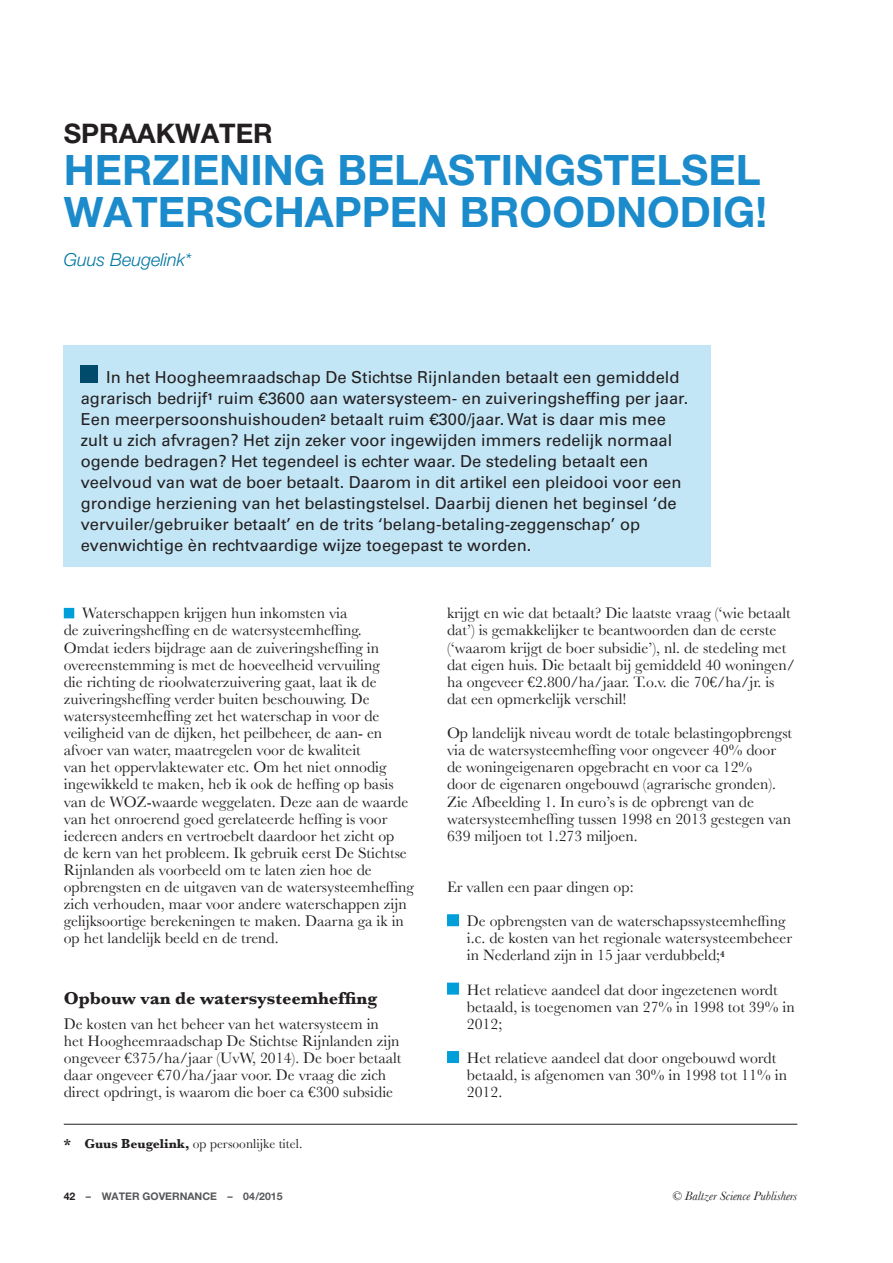
<style>
.page{position:relative;width:893px;height:1263px;background:#fff}
.page>*{position:absolute;margin:0;border:0;box-sizing:border-box;transform-origin:0 0}
.t1{font:700 42px/42px "Helvetica Neue";color:#1b8bcb}
.t2{font:700 27px "Helvetica Neue";color:#231f20}
.t3{font:700 18px "Baskerville";color:#231f20}
.t4{font:italic 300 18px "Helvetica Neue";color:#0076a3}
.t5{font:16.5px/21px "Univers";color:#231f20}
.t6{font:15.75px/17.1px "Baskerville";color:#231f20}
.t7{font:13.5px "Baskerville";color:#231f20}
.t8{font:italic 12.75px "Baskerville";color:#231f20}
.t9{font:700 10.5px "Helvetica Neue";color:#57585a}
.s1{font-weight:700}
.s2{color:#231f20}
</style>
<div class="page">
<div style="left:64px;top:345px;width:647px;height:222px;background:#c3e6f6"></div>
<hr style="left:64px;top:1124px;width:733px;height:1px;background:#231f20">
<div style="left:81px;top:366px;width:17px;height:17px;background:#004b6c"></div>
<div style="left:447px;top:914px;width:12px;height:12px;background:#009fda"></div>
<div style="left:447px;top:983px;width:12px;height:12px;background:#009fda"></div>
<div style="left:447px;top:1051px;width:12px;height:12px;background:#009fda"></div>
<div style="left:64px;top:608px;width:10px;height:10px;background:#009fda"></div>
<h2 class="t2" style="left:64px;top:116px;width:208px">SPRAAKWATER</h2>
<h1 class="t1" style="left:64px;top:148px;width:705px">HERZIENING BELASTINGSTELSEL<br>WATERSCHAPPEN BROODNODIG!</h1>
<p class="t4" style="left:64px;top:248px;width:129px">Guus Beugelink*</p>
<p class="t5" style="left:81px;top:367px;width:609px;text-indent:26px">In het Hoogheemraadschap De Stichtse Rijnlanden betaalt een gemiddeld agrarisch bedrijf<sup>1</sup> ruim €3600 aan watersysteem- en zuiveringsheffing per jaar.<br>Een meerpersoonshuishouden<sup>2</sup> betaalt ruim €300/jaar. Wat is daar mis mee zult u zich afvragen? Het zijn zeker voor ingewijden immers redelijk normaal ogende bedragen? Het tegendeel is echter waar. De stedeling betaalt een veelvoud van wat de boer betaalt. Daarom in dit artikel een pleidooi voor een grondige herziening van het belastingstelsel. Daarbij dienen het beginsel ‘de vervuiler/gebruiker betaalt’ en de trits ‘belang-betaling-zeggenschap’ op evenwichtige èn rechtvaardige wijze toegepast te worden.</p>
<p class="t6" style="left:64px;top:604px;width:352px;text-indent:18px">Waterschappen krijgen hun inkomsten via<br>de zuiveringsheffing en de watersysteemheffing.<br>Omdat ieders bijdrage aan de zuiveringsheffing in overeenstemming is met de hoeveelheid vervuiling<br>die richting de rioolwaterzuivering gaat, laat ik de zuiveringsheffing verder buiten beschouwing. De watersysteemheffing zet het waterschap in voor de veiligheid van de dijken, het peilbeheer, de aan- en afvoer van water, maatregelen voor de kwaliteit<br>van het oppervlaktewater etc. Om het niet onnodig ingewikkeld te maken, heb ik ook de heffing op basis van de WOZ-waarde weggelaten. Deze aan de waarde van het onroerend goed gerelateerde heffing is voor iedereen anders en vertroebelt daardoor het zicht op<br>de kern van het probleem. Ik gebruik eerst De Stichtse Rijnlanden als voorbeeld om te laten zien hoe de opbrengsten en de uitgaven van de watersysteemheffing zich verhouden, maar voor andere waterschappen zijn gelijksoortige berekeningen te maken. Daarna ga ik in op het landelijk beeld en de trend.</p>
<p class="t3" style="left:64px;top:988px;width:315px">Opbouw van de watersysteemheffing</p>
<p class="t6" style="left:64px;top:1015px;width:339px">De kosten van het beheer van het watersysteem in het Hoogheemraadschap De Stichtse Rijnlanden zijn ongeveer €375/ha/jaar (UvW, 2014). De boer betaalt daar ongeveer €70/ha/jaar voor. De vraag die zich direct opdringt, is waarom die boer ca €300 subsidie</p>
<p class="t7" style="left:64px;top:1136px;width:240px"><span class="s1">* Guus Beugelink,</span> op persoonlijke titel.</p>
<p class="t6" style="left:447px;top:604px;width:349px">krijgt en wie dat betaalt? Die laatste vraag (‘wie betaalt dat’) is gemakkelijker te beantwoorden dan de eerste (‘waarom krijgt de boer subsidie’), nl. de stedeling met dat eigen huis. Die betaalt bij gemiddeld 40 woningen/ ha ongeveer €2.800/ha/jaar. T.o.v. die 70€/ha/jr. is dat een opmerkelijk verschil!</p>
<p class="t6" style="left:447px;top:724px;width:347px">Op landelijk niveau wordt de totale belastingopbrengst via de watersysteemheffing voor ongeveer 40% door de woningeigenaren opgebracht en voor ca 12%<br>door de eigenaren ongebouwd (agrarische gronden).<br>Zie Afbeelding 1. In euro’s is de opbrengt van de watersysteemheffing tussen 1998 en 2013 gestegen van 639 miljoen tot 1.273 miljoen.</p>
<p class="t6" style="left:467px;top:870px;width:320px;line-height:34.2px;text-indent:-20px">Er vallen een paar dingen op:<br>De opbrengsten van de waterschapssysteemheffing</p>
<p class="t6" style="left:467px;top:929px;width:327px">i.c. de kosten van het regionale watersysteembeheer in Nederland zijn in 15 jaar verdubbeld;<sup>4</sup></p>
<p class="t6" style="left:467px;top:981px;width:329px">Het relatieve aandeel dat door ingezetenen wordt betaald, is toegenomen van 27% in 1998 tot 39% in<br>2012;</p>
<p class="t6" style="left:467px;top:1049px;width:322px">Het relatieve aandeel dat door ongebouwd wordt betaald, is afgenomen van 30% in 1998 tot 11% in<br>2012.</p>
<p class="t9" style="left:64px;top:1189px;width:56px"><span class="s2">42</span> – WATE</p>
<p class="t9" style="left:132px;top:1189px;width:19px">R GOVE</p>
<p class="t9" style="left:172px;top:1189px;width:16px">RNAN</p>
<p class="t9" style="left:202px;top:1189px;width:12px">CE</p>
<p class="t9" style="left:228px;top:1189px;width:57px">– 04/2015</p>
<p class="t8" style="left:672px;top:1188px;width:127px">© Baltzer Science Publishers</p>
</div>
